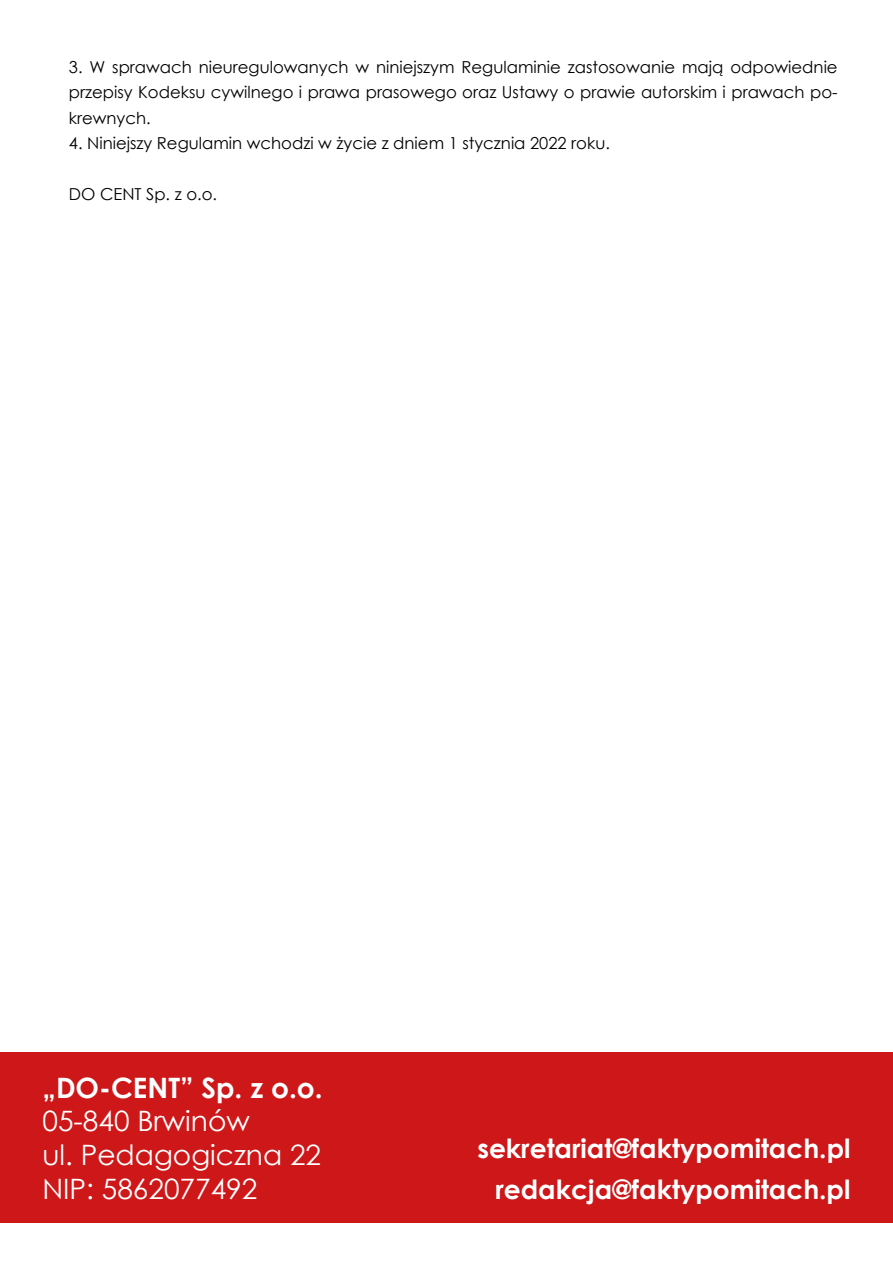
<style>
.page{position:relative;width:893px;height:1263px;background:#fff}
.page>*{position:absolute;margin:0;border:0;box-sizing:border-box;transform-origin:0 0}
.t1{font:28.05px/33.8px "Century Gothic";color:#fff}
.t2{font:700 28.05px "Century Gothic";color:#fff}
.t3{font:700 26.4px "Century Gothic";color:#fff}
.t4{font:16.5px/25.5px "Century Gothic";color:#000;text-align:justify}
</style>
<div class="page">
<div style="left:0;top:1052px;width:893px;height:170px;background:#cd1719"></div>
<p class="t4" style="left:69px;top:54px;width:770px">3. W sprawach nieuregulowanych w niniejszym Regulaminie zastosowanie mają odpowiednie przepisy Kodeksu cywilnego i prawa prasowego oraz Ustawy o prawie autorskim i prawach po&shy;krewnych.</p>
<p class="t4" style="left:69px;top:130px;width:543px">4. Niniejszy Regulamin wchodzi w życie z dniem 1 stycznia 2022 roku.</p>
<p class="t4" style="left:69px;top:181px;width:150px">DO CENT Sp. z o.o.</p>
<h1 class="t2" style="left:43px;top:1066px;width:282px">„DO-CENT” Sp. z o.o.</h1>
<h1 class="t1" style="left:43px;top:1104px;width:280px">05-840 Brwinów<br>ul. Pedagogiczna 22<br>NIP: 5862077492</h1>
<h2 class="t3" style="left:477px;top:1128px;width:375px">sekretariat@faktypomitach.pl</h2>
<h2 class="t3" style="left:495px;top:1169px;width:357px">redakcja@faktypomitach.pl</h2>
</div>
